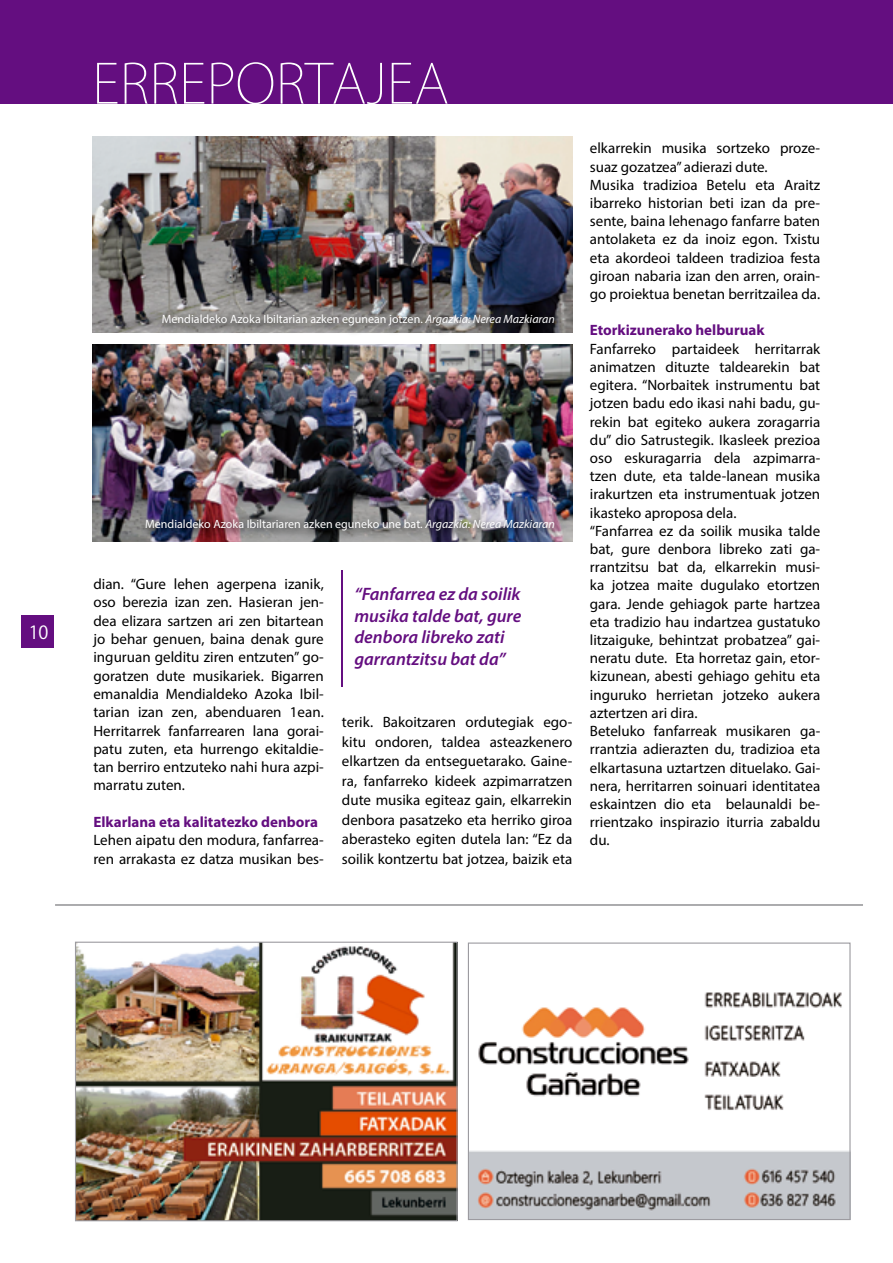
<style>
.page{position:relative;width:893px;height:1263px;background:#fff}
.page>*{position:absolute;margin:0;border:0;box-sizing:border-box;transform-origin:0 0}
.t1{font:200 54px "Koz Go Pr 6 N";color:#fff}
.t2{font:italic 600 18px/21.6px "Myriad Pro";color:#640e80}
.t3{font:18px "Koz Go Pr 6 N";color:#fff}
.t4{font:15px/18.1px "Myriad Pro";color:#000}
.t5{font:700 15px "Myriad Pro";color:#640e80}
.t6{font:12px "Myriad Pro";color:#fff}
.s1{font-style:italic}
</style>
<div class="page">
<img style="left:470px;top:992px;width:378px;height:226px">
<div style="left:468px;top:942px;width:382px;height:278px;border:1px solid #9c9ba0"></div>
<img style="left:77px;top:944px;width:379px;height:275px">
<div style="left:75px;top:942px;width:383px;height:279px;border:1px solid #9c9ba0"></div>
<hr style="left:55px;top:905px;width:808px;height:1px;background:#5b5b5f">
<div style="left:0;top:0;width:893px;height:103px;background:#640e80"></div>
<div style="left:22px;top:615px;width:32px;height:32px;background:#640e80"></div>
<img style="left:92px;top:344px;width:480px;height:197px">
<img style="left:92px;top:136px;width:480px;height:197px">
<div style="left:141px;top:514px;width:424px;height:27px;background:#000;opacity:.75"></div>
<div style="left:157px;top:309px;width:408px;height:27px;background:#000;opacity:.75"></div>
<hr style="left:341px;top:570px;width:2px;height:116px;background:#640e80">
<p class="t3" style="left:29px;top:623px;width:21px">10</p>
<h1 class="t1" style="left:92px;top:53px;width:358px">ERREPORTAJEA</h1>
<p class="t6" style="left:162px;top:312px;width:394px">Mendialdeko Azoka Ibiltarian azken egunean jotzen. <span class="s1">Argazkia: Nerea Mazkiaran</span></p>
<p class="t6" style="left:145px;top:516px;width:411px">Mendialdeko Azoka Ibiltariaren azken eguneko une bat. <span class="s1">Argazkia: Nerea Mazkiaran</span></p>
<p class="t4" style="left:93px;top:575px;width:232px;text-align:justify">dian. “Gure lehen agerpena izanik, oso berezia izan zen. Hasieran jen&shy;dea elizara sartzen ari zen bitartean jo behar genuen, baina denak gure inguruan gelditu ziren entzuten” go&shy;goratzen dute musikariek. Bigarren emanaldia Mendialdeko Azoka Ibil&shy;tarian izan zen, abenduaren 1ean.<br>Herritarrek fanfarrearen lana gorai&shy;patu zuten, eta hurrengo ekitaldie&shy;tan berriro entzuteko nahi hura azpi&shy;marratu zuten.</p>
<p class="t5" style="left:93px;top:812px;width:226px">Elkarlana eta kalitatezko denbora</p>
<p class="t4" style="left:93px;top:831px;width:232px">Lehen aipatu den modura, fanfarrea&shy;ren arrakasta ez datza musikan bes-</p>
<p class="t2" style="left:354px;top:583px;width:168px">“Fanfarrea ez da soilik musika talde bat, gure denbora libreko zati garrantzitsu bat da”</p>
<p class="t4" style="left:342px;top:712px;width:232px;line-height:19.5px;text-align:justify">terik. Bakoitzaren ordutegiak ego&shy;kitu ondoren, taldea asteazkenero elkartzen da entseguetarako. Gaine&shy;ra, fanfarreko kideek azpimarratzen dute musika egiteaz gain, elkarrekin denbora pasatzeko eta herriko giroa aberasteko egiten dutela lan: “Ez da soilik kontzertu bat jotzea, baizik eta</p>
<p class="t4" style="left:590px;top:139px;width:232px">elkarrekin musika sortzeko proze&shy;suaz gozatzea” adierazi dute.<br>Musika tradizioa Betelu eta Araitz ibarreko historian beti izan da pre&shy;sente, baina lehenago fanfarre baten antolaketa ez da inoiz egon. Txistu eta akordeoi taldeen tradizioa festa giroan nabaria izan den arren, orain&shy;go proiektua benetan berritzailea da.</p>
<p class="t5" style="left:590px;top:321px;width:176px">Etorkizunerako helburuak</p>
<p class="t4" style="left:590px;top:339px;width:232px">Fanfarreko partaideek herritarrak animatzen dituzte taldearekin bat egitera. “Norbaitek instrumentu bat jotzen badu edo ikasi nahi badu, gu&shy;rekin bat egiteko aukera zoragarria du” dio Satrustegik. Ikasleek prezioa oso eskuragarria dela azpimarra&shy;tzen dute, eta talde-lanean musika irakurtzen eta instrumentuak jotzen ikasteko aproposa dela.<br>“Fanfarrea ez da soilik musika talde bat, gure denbora libreko zati ga&shy;rrantzitsu bat da, elkarrekin musi&shy;ka jotzea maite dugulako etortzen gara. Jende gehiagok parte hartzea eta tradizio hau indartzea gustatuko litzaiguke, behintzat probatzea” gai&shy;neratu dute. Eta horretaz gain, etor&shy;kizunean, abesti gehiago gehitu eta inguruko herrietan jotzeko aukera aztertzen ari dira.<br>Beteluko fanfarreak musikaren ga&shy;rrantzia adierazten du, tradizioa eta elkartasuna uztartzen dituelako. Gai&shy;nera, herritarren soinuari identitatea eskaintzen dio eta belaunaldi be&shy;rrientzako inspirazio iturria zabaldu du.</p>
</div>
